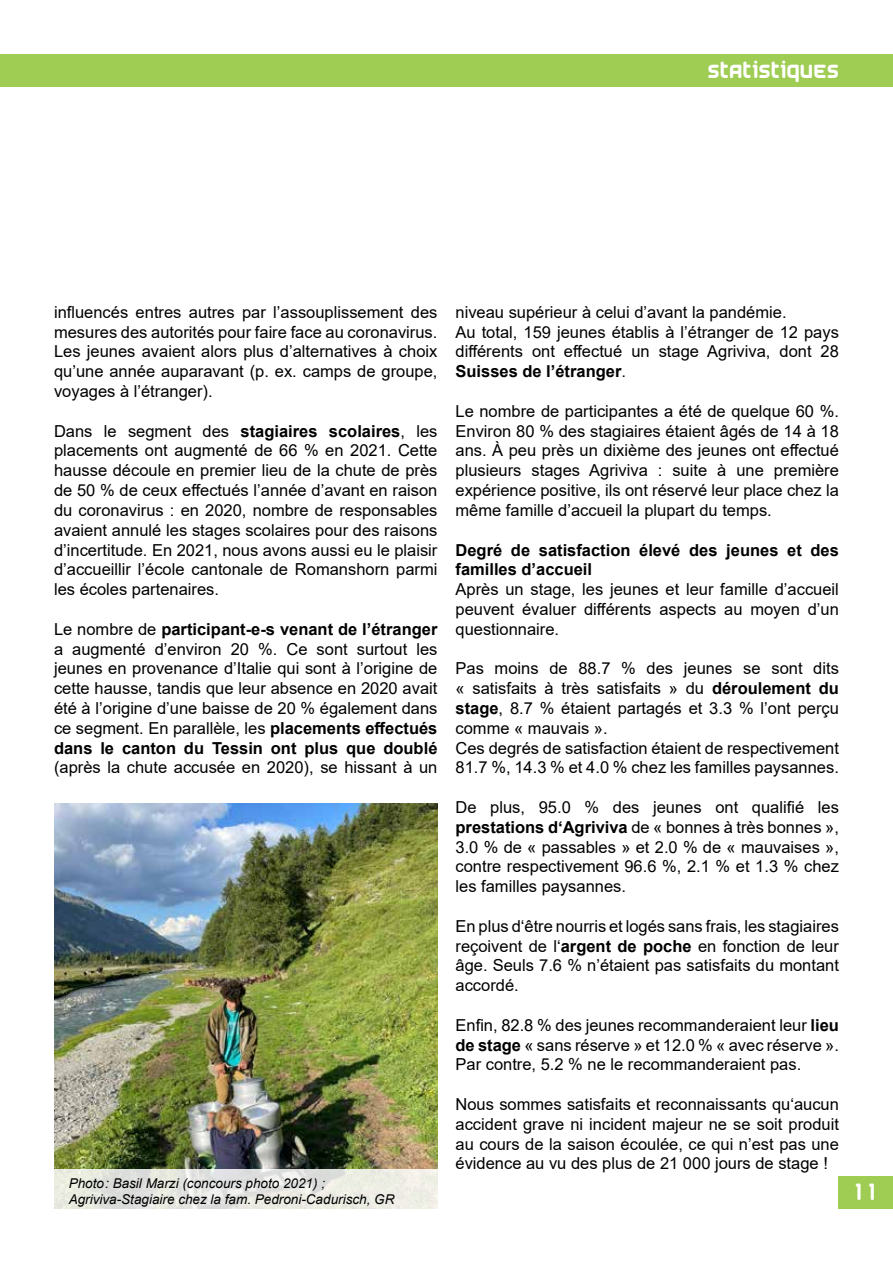
<style>
.page{position:relative;width:893px;height:1263px;background:#fff}
.page>*{position:absolute;margin:0;border:0;box-sizing:border-box;transform-origin:0 0}
.t1{font:21px "Airstrip Four";color:#fff}
.t2{font:16.5px/19.8px "Arial";color:#000;text-align:justify}
.t3{font:700 16.5px/19.8px "Arial";color:#000}
.t4{font:italic 13.5px/16.2px "Arial";color:#000}
.s1{font-weight:700}
</style>
<div class="page">
<div style="left:0;top:54px;width:893px;height:32px;background:#9fcd54"></div>
<img style="left:54px;top:803px;width:383px;height:366px">
<svg style="left:54px;top:1169px;width:383px;height:40px;background:#e6e7e1"></svg>
<div style="left:839px;top:1177px;width:54px;height:32px;background:#9fcd54"></div>
<p class="t1" style="left:708px;top:59px;width:133px">STATISTIQUES</p>
<p class="t2" style="left:54px;top:302px;width:385px">influencés entres autres par l’assouplissement des mesures des autorités pour faire face au coronavirus.<br>Les jeunes avaient alors plus d’alternatives à choix qu’une année auparavant (p. ex. camps de groupe, voyages à l’étranger).</p>
<p class="t2" style="left:54px;top:421px;width:385px">Dans le segment des <span class="s1">stagiaires scolaires</span>, les placements ont augmenté de 66 % en 2021. Cette hausse découle en premier lieu de la chute de près de 50 % de ceux effectués l’année d’avant en raison du coronavirus : en 2020, nombre de responsables avaient annulé les stages scolaires pour des raisons d’incertitude. En 2021, nous avons aussi eu le plaisir d’accueillir l’école cantonale de Romanshorn parmi les écoles partenaires.</p>
<p class="t2" style="left:54px;top:619px;width:385px">Le nombre de <span class="s1">participant-e-s venant de l’étranger </span>a augmenté d’environ 20 %. Ce sont surtout les jeunes en provenance d’Italie qui sont à l’origine de cette hausse, tandis que leur absence en 2020 avait été à l’origine d’une baisse de 20 % également dans ce segment. En parallèle, les <span class="s1">placements effectués dans le canton du Tessin ont plus que doublé</span></p>
<p class="t2" style="left:54px;top:757px;width:385px">(après la chute accusée en 2020), se hissant à un</p>
<p class="t2" style="left:455px;top:302px;width:385px;text-align:left">niveau supérieur à celui d’avant la pandémie.<br>Au total, 159 jeunes établis à l’étranger de 12 pays différents ont effectué un stage Agriviva, dont 28<br><span class="s1">Suisses de l’étranger</span>.</p>
<p class="t2" style="left:455px;top:401px;width:385px">Le nombre de participantes a été de quelque 60 %.<br>Environ 80 % des stagiaires étaient âgés de 14 à 18 ans. À peu près un dixième des jeunes ont effectué plusieurs stages Agriviva : suite à une première expérience positive, ils ont réservé leur place chez la même famille d’accueil la plupart du temps.</p>
<p class="t3" style="left:455px;top:540px;width:385px">Degré de satisfaction élevé des jeunes et des familles d’accueil</p>
<p class="t2" style="left:455px;top:579px;width:385px">Après un stage, les jeunes et leur famille d’accueil peuvent évaluer différents aspects au moyen d’un questionnaire.</p>
<p class="t2" style="left:455px;top:658px;width:385px;text-align:left">Pas moins de 88.7 % des jeunes se sont dits « satisfaits à très satisfaits » du <span class="s1">déroulement du stage</span>, 8.7 % étaient partagés et 3.3 % l’ont perçu comme « mauvais ».<br>Ces degrés de satisfaction étaient de respectivement 81.7 %, 14.3 % et 4.0 % chez les familles paysannes.</p>
<p class="t2" style="left:455px;top:797px;width:385px">De plus, 95.0 % des jeunes ont qualifié les <span class="s1">prestations d‘Agriviva</span> de « bonnes à très bonnes », 3.0 % de « passables » et 2.0 % de « mauvaises », contre respectivement 96.6 %, 2.1 % et 1.3 % chez les familles paysannes.</p>
<p class="t2" style="left:455px;top:916px;width:385px">En plus d‘être nourris et logés sans frais, les stagiaires reçoivent de l‘<span class="s1">argent de poche</span> en fonction de leur âge. Seuls 7.6 % n’étaient pas satisfaits du montant accordé.</p>
<p class="t2" style="left:455px;top:1015px;width:385px">Enfin, 82.8 % des jeunes recommanderaient leur <span class="s1">lieu de stage</span> « sans réserve » et 12.0 % « avec réserve ».<br>Par contre, 5.2 % ne le recommanderaient pas.</p>
<p class="t2" style="left:455px;top:1094px;width:385px">Nous sommes satisfaits et reconnaissants qu‘aucun accident grave ni incident majeur ne se soit produit au cours de la saison écoulée, ce qui n’est pas une évidence au vu des plus de 21 000 jours de stage !</p>
<p class="t4" style="left:69px;top:1175px;width:327px">Photo : Basil Marzi (concours photo 2021) ;<br>Agriviva-Stagiaire chez la fam. Pedroni-Cadurisch, GR</p>
<p class="t1" style="left:853px;top:1181px;width:28px">11</p>
</div>
